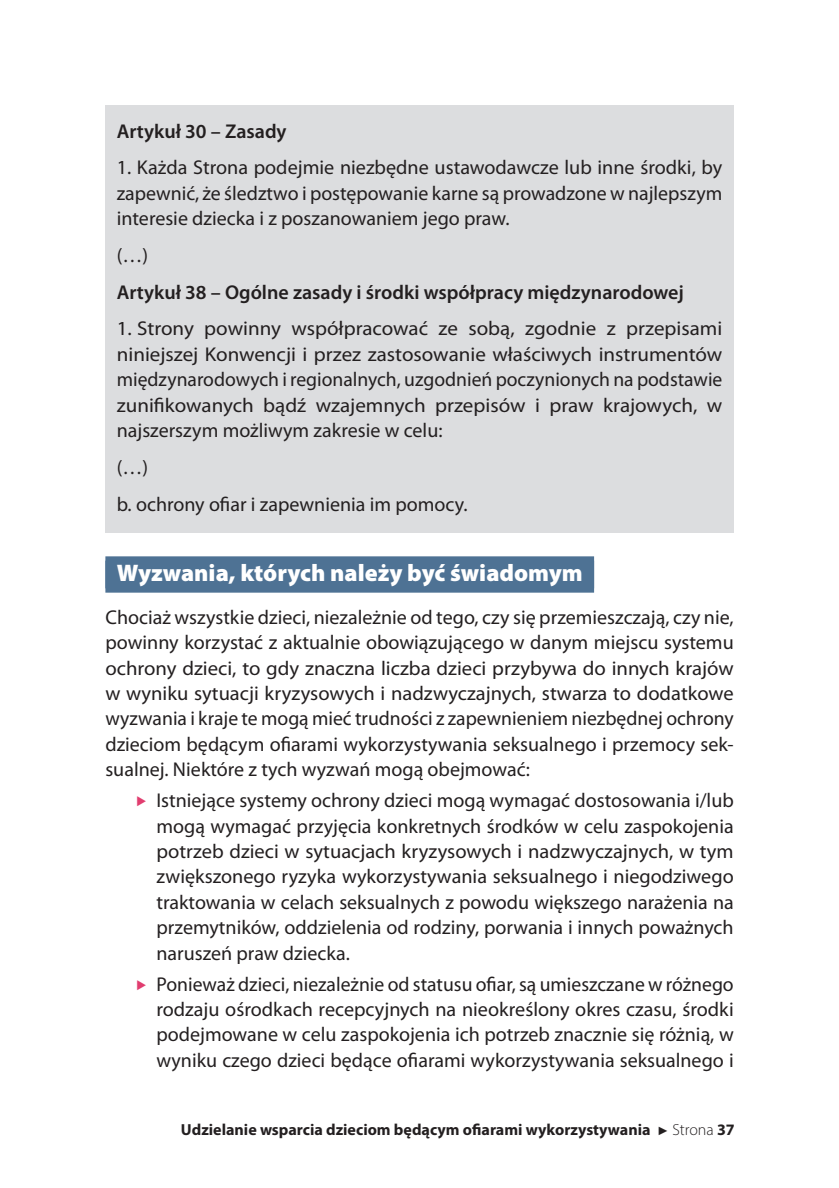
<style>
.page{position:relative;width:839px;height:1188px;background:#fff}
.page>*{position:absolute;margin:0;border:0;box-sizing:border-box;transform-origin:0 0}
.t1{font:900 24px "Myriad Pro";color:#fff}
.t2{font:20px/25.4px "Myriad Pro";color:#231f20;text-align:justify}
.t3{font:20px/25.4px "Myriad Pro";color:#231f20;text-align:justify;scale:1.05 1}
.t4{font:600 20px "Myriad Pro";color:#231f20}
.t5{font:700 16px "Myriad Pro";color:#231f20}
.s1{font-family:"Arial";font-weight:400;font-size:12px}
.s2{font-weight:300}
</style>
<div class="page">
<div style="left:105px;top:106px;width:628px;height:54px;background:#dcdddf"></div>
<div style="left:105px;top:142px;width:628px;height:105px;background:#dcdddf"></div>
<div style="left:105px;top:230px;width:628px;height:54px;background:#dcdddf"></div>
<div style="left:105px;top:267px;width:628px;height:54px;background:#dcdddf"></div>
<div style="left:105px;top:303px;width:628px;height:156px;background:#dcdddf"></div>
<div style="left:105px;top:442px;width:628px;height:54px;background:#dcdddf"></div>
<div style="left:105px;top:478px;width:628px;height:54px;background:#dcdddf"></div>
<div style="left:105px;top:560px;width:488px;height:32px;background:#4e7294"></div>
<div style="left:105px;top:556px;width:488px;height:32px;background:#4e7294"></div>
<p class="t4" style="left:117px;top:118px;width:171px">Artykuł 30 – Zasady</p>
<p class="t2" style="left:117px;top:155px;width:606px">1. Każda Strona podejmie niezbędne ustawodawcze lub inne środki, by zapewnić, że śledztwo i postępowanie karne są prowadzone w najlepszym interesie dziecka i z poszanowaniem jego praw.</p>
<p class="t2" style="left:117px;top:242px;width:33px">(…)</p>
<p class="t4" style="left:117px;top:279px;width:568px">Artykuł 38 – Ogólne zasady i środki współpracy międzynarodowej</p>
<p class="t3" style="left:117px;top:316px;width:578px">1. Strony powinny współpracować ze sobą, zgodnie z przepisami niniejszej Konwencji i przez zastosowanie właściwych instrumentów międzynarodowych i regionalnych, uzgodnień poczynionych na podstawie zunifikowanych bądź wzajemnych przepisów i praw krajowych, w najszerszym możliwym zakresie w celu:</p>
<p class="t2" style="left:117px;top:448px;width:352px;line-height:36.8px">(…)<br>b. ochrony ofiar i zapewnienia im pomocy.</p>
<p class="t1" style="left:117px;top:557px;width:467px">Wyzwania, których należy być świadomym</p>
<p class="t2" style="left:105px;top:604px;width:629px">Chociaż wszystkie dzieci, niezależnie od tego, czy się przemieszczają, czy nie, powinny korzystać z aktualnie obowiązującego w danym miejscu systemu ochrony dzieci, to gdy znaczna liczba dzieci przybywa do innych krajów w wyniku sytuacji kryzysowych i nadzwyczajnych, stwarza to dodatkowe wyzwania i kraje te mogą mieć trudności z zapewnieniem niezbędnej ochrony dzieciom będącym ofiarami wykorzystywania seksualnego i przemocy sek&shy;sualnej. Niektóre z tych wyzwań mogą obejmować:</p>
<p class="t2" style="left:156px;top:787px;width:578px">Istniejące systemy ochrony dzieci mogą wymagać dostosowania i/lub mogą wymagać przyjęcia konkretnych środków w celu zaspokojenia potrzeb dzieci w sytuacjach kryzysowych i nadzwyczajnych, w tym zwiększonego ryzyka wykorzystywania seksualnego i niegodziwego traktowania w celach seksualnych z powodu większego narażenia na przemytników, oddzielenia od rodziny, porwania i innych poważnych naruszeń praw dziecka.</p>
<p class="t2" style="left:156px;top:970px;width:578px">Ponieważ dzieci, niezależnie od statusu ofiar, są umieszczane w różnego rodzaju ośrodkach recepcyjnych na nieokreślony okres czasu, środki podejmowane w celu zaspokojenia ich potrzeb znacznie się różnią, w wyniku czego dzieci będące ofiarami wykorzystywania seksualnego i</p>
<p class="t5" style="left:181px;top:1118px;width:555px">Udzielanie wsparcia dzieciom będącym ofiarami wykorzystywania <span class="s1">►</span> <span class="s2">Strona</span> 37</p>
</div>
